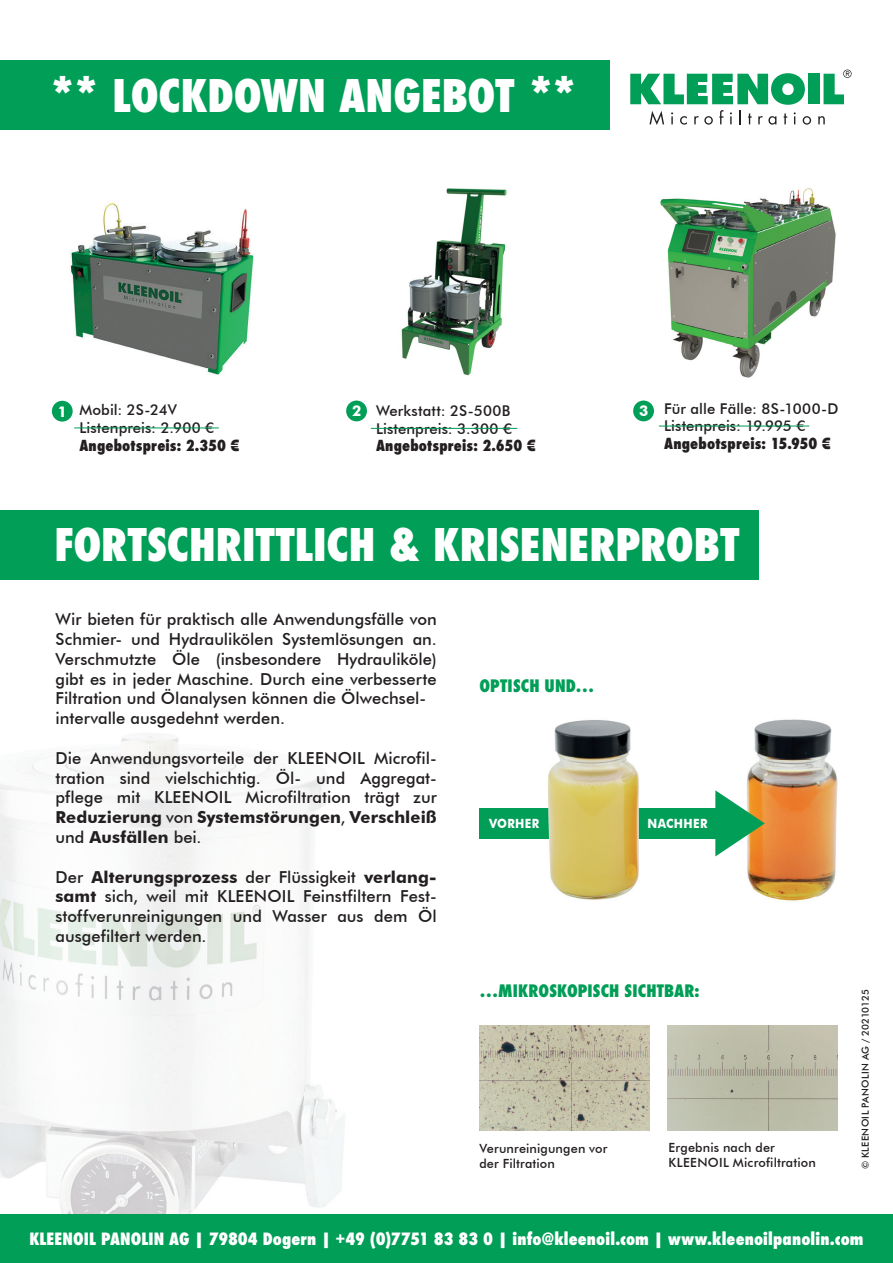
<style>
.page{position:relative;width:893px;height:1263px;background:#fff}
.page>*{position:absolute;margin:0;border:0;box-sizing:border-box;transform-origin:0 0}
.t1{font:800 condensed 43.65px "Futura";color:#fff}
.t2{font:800 condensed 16.65px "Futura";letter-spacing:.01em;color:#009e57}
.t3{font:500 16.5px/19.8px "Futura BT";color:#231f20;text-align:justify}
.t4{font:800 condensed 16.5px "Futura";letter-spacing:.01em;color:#fff}
.t5{font:500 14.85px/17.9px "Futura BT";letter-spacing:.005em;color:#231f20}
.t6{font:800 condensed 14.85px "Futura";letter-spacing:.015em;color:#231f20}
.t7{font:700 14.85px "Futura BT";color:#fff}
.t8{font:700 12.75px "Futura BT";letter-spacing:.03em;color:#fff;scale:.91 1}
.t9{font:500 12.6px/15.1px "Futura BT";letter-spacing:.01em;color:#231f20}
.t10{font:500 9.75px "Futura BT";letter-spacing:.03em;color:#231f20}
.s1{font-weight:700}
</style>
<div class="page">
<img style="left:0;top:734px;width:457px;height:481px">
<div style="left:0;top:510px;width:758px;height:69px;background:#009e57"></div>
<div style="left:0;top:1215px;width:893px;height:48px;background:#009e57"></div>
<div style="left:0;top:61px;width:609px;height:69px;background:#009e57"></div>
<svg style="left:818px;top:116px;width:7px;height:8px"></svg>
<div style="left:808px;top:74px;width:11px;height:30px;background:#009e57"></div>
<svg style="left:823px;top:70px;width:29px;height:34px"></svg>
<svg style="left:630px;top:73px;width:181px;height:52px"></svg>
<hr style="left:74px;top:427px;width:145px;height:1px;background:#009e57">
<img style="left:70px;top:203px;width:185px;height:172px">
<img style="left:401px;top:188px;width:106px;height:188px">
<hr style="left:371px;top:428px;width:146px;height:1px;background:#009e57">
<img style="left:660px;top:188px;width:176px;height:190px">
<hr style="left:659px;top:426px;width:150px;height:1px;background:#009e57">
<div style="left:52px;top:401px;width:21px;height:21px;background:#009e57;border-radius:50%"></div>
<div style="left:346px;top:401px;width:21px;height:20px;background:#009e57;border-radius:50%"></div>
<div style="left:633px;top:401px;width:21px;height:20px;background:#009e57;border-radius:50%"></div>
<div style="left:479px;top:808px;width:250px;height:31px;background:#009e57"></div>
<img style="left:667px;top:1025px;width:171px;height:105px">
<img style="left:479px;top:1025px;width:171px;height:105px">
<img style="left:548px;top:720px;width:91px;height:180px">
<img style="left:548px;top:808px;width:91px;height:31px">
<img style="left:746px;top:719px;width:92px;height:182px">
<svg style="left:715px;top:790px;width:50px;height:66px"></svg>
<h1 class="t1" style="left:50px;top:66px;width:530px">** LOCKDOWN ANGEBOT **</h1>
<p class="t5" style="left:79px;top:401px;width:136px">Mobil: 2S-24V<br>Listenpreis: 2.900 €</p>
<p class="t6" style="left:79px;top:435px;width:161px">Angebotspreis: 2.350 €</p>
<p class="t5" style="left:376px;top:401px;width:138px">Werkstatt: 2S-500B<br>Listenpreis: 3.300 €</p>
<p class="t6" style="left:376px;top:436px;width:161px">Angebotspreis: 2.650 €</p>
<p class="t7" style="left:58px;top:402px;width:11px">1</p>
<p class="t7" style="left:352px;top:402px;width:11px">2</p>
<p class="t7" style="left:639px;top:402px;width:11px">3</p>
<p class="t5" style="left:664px;top:399px;width:176px">Für alle Fälle: 8S-1000-D<br>Listenpreis: 19.995 €</p>
<p class="t6" style="left:664px;top:433px;width:168px">Angebotspreis: 15.950 €</p>
<h1 class="t1" style="left:54px;top:515px;width:686px">FORTSCHRITTLICH &amp; KRISENERPROBT</h1>
<p class="t3" style="left:56px;top:609px;width:383px;text-align:left">Wir bieten für praktisch alle Anwendungsfälle von Schmier- und Hydraulikölen Systemlösungen an.<br>Verschmutzte Öle (insbesondere Hydrauliköle) gibt es in jeder Maschine. Durch eine verbesserte Filtration und Ölanalysen können die Ölwechsel&shy;intervalle ausgedehnt werden.</p>
<p class="t3" style="left:55px;top:748px;width:383px">Die Anwendungsvorteile der KLEENOIL Microfil&shy;tration sind vielschichtig. Öl- und Aggregat&shy;pflege mit KLEENOIL Microfiltration trägt zur <span class="s1">Reduzierung</span> von <span class="s1">Systemstörungen</span>, <span class="s1">Verschleiß </span>und <span class="s1">Ausfällen</span> bei.</p>
<p class="t3" style="left:55px;top:867px;width:383px">Der <span class="s1">Alterungsprozess</span> der Flüssigkeit <span class="s1">verlang&shy;samt</span> sich, weil mit KLEENOIL Feinstfiltern Fest&shy;stoffverunreinigungen und Wasser aus dem Öl ausgefiltert werden.</p>
<p class="t2" style="left:479px;top:675px;width:116px">OPTISCH UND…</p>
<p class="t8" style="left:489px;top:815px;width:57px">VORHER</p>
<p class="t8" style="left:648px;top:815px;width:68px">NACHHER</p>
<p class="t2" style="left:479px;top:979px;width:222px">…MIKROSKOPISCH SICHTBAR:</p>
<p class="t9" style="left:479px;top:1141px;width:130px">Verunreinigungen vor der Filtration</p>
<p class="t9" style="left:669px;top:1140px;width:149px">Ergebnis nach der<br>KLEENOIL Microfiltration</p>
<p class="t10" style="left:859px;top:1169px;width:181px;rotate:-90deg">© KLEENOIL PANOLIN AG / 20210125</p>
<p class="t4" style="left:29px;top:1227px;width:836px">KLEENOIL PANOLIN AG | 79804 Dogern | +49 (0)7751 83 83 0 | info@kleenoil.com | www.kleenoilpanolin.com</p>
</div>
